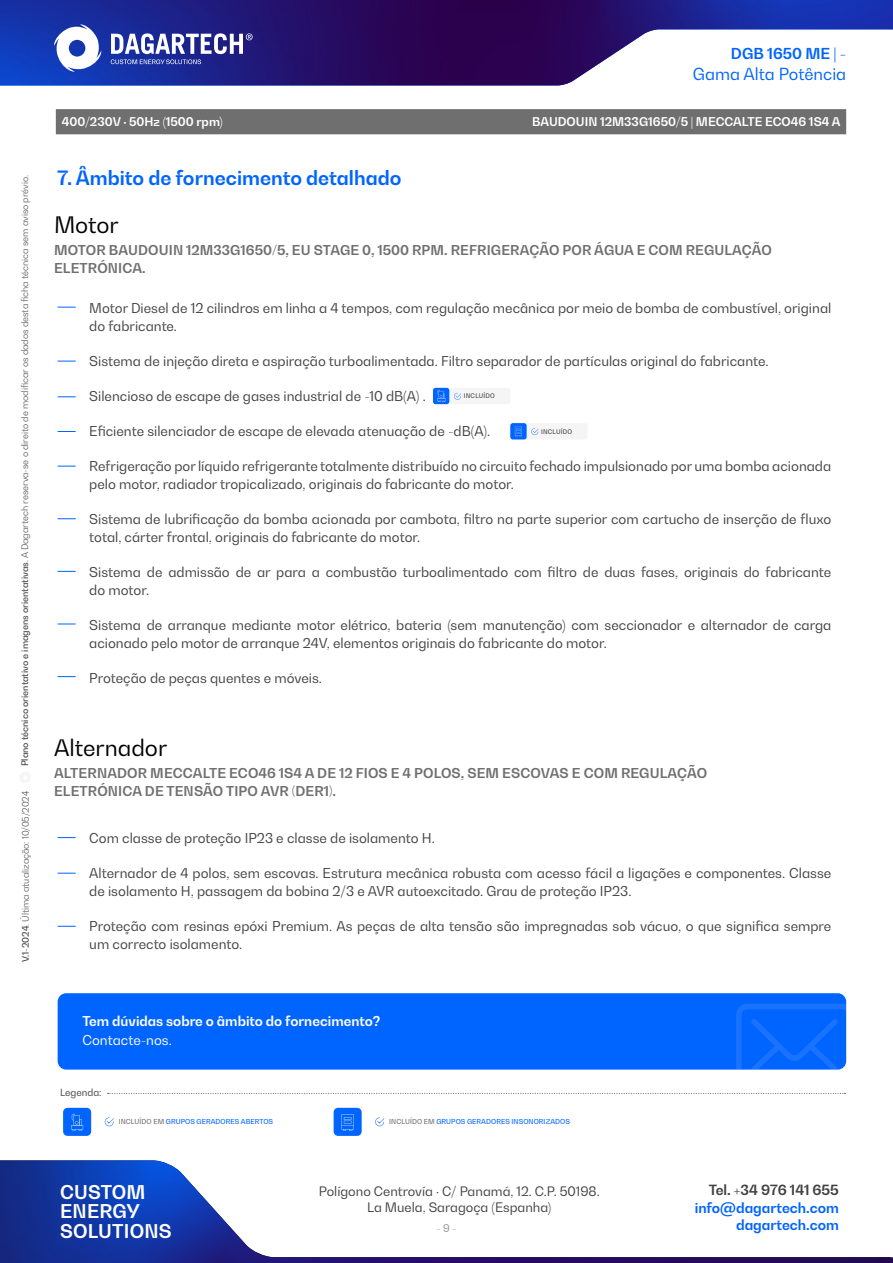
<style>
.page{position:relative;width:893px;height:1263px;background:#fff}
.page>*{position:absolute;margin:0;border:0;box-sizing:border-box;transform-origin:0 0}
.t1{font:22.5px "Bw Gradual";color:#000}
.t2{font:700 19.5px "Bw Gradual";color:#0064ff}
.t3{font:700 18.75px/19.4px "Bw Gradual";letter-spacing:.01em;color:#fff}
.t4{font:16.5px "Bw Gradual";color:#0064ff}
.t5{font:700 15px "Bw Gradual";color:#0064ff}
.t6{font:700 13.95px "Bw Gradual";color:#0064ff}
.t7{font:700 13.95px "Bw Gradual";color:#424242}
.t8{font:13.5px/18px "Bw Gradual";color:#424242}
.t9{font:700 13.5px/18px "Bw Gradual";letter-spacing:.01em;color:#706f6f}
.t10{font:700 13.5px "Bw Gradual";color:#fff}
.t11{font:13.5px "Bw Gradual";color:#fff}
.t12{font:12.9px/16.2px "Bw Gradual";color:#424242;text-align:center}
.t13{font:700 12px "Bw Gradual";color:#fff}
.t14{font:10.5px "Bw Gradual";color:#949091}
.t15{font:9.75px "Bw Gradual";color:#424242}
.t16{font:300 9px "Bw Gradual";color:#424242}
.t17{font:500 6.75px "Bw Gradual";letter-spacing:.01em;color:#0064ff}
.t18{font:500 6.3px "Bw Gradual";letter-spacing:.03em;color:#424242}
.s1{font-weight:500}
.s2{color:#706f6f}
</style>
<div class="page">
<img style="left:0;top:1160px;width:893px;height:103px">
<img style="left:0;top:0;width:893px;height:85px">
<svg style="left:111px;top:33px;width:142px;height:31px"></svg>
<svg style="left:54px;top:24px;width:47px;height:48px"></svg>
<svg style="left:58px;top:307px;width:18px;height:1px"></svg>
<svg style="left:58px;top:837px;width:18px;height:1px"></svg>
<svg style="left:58px;top:873px;width:18px;height:1px"></svg>
<svg style="left:58px;top:926px;width:18px;height:1px"></svg>
<svg style="left:58px;top:361px;width:18px;height:1px"></svg>
<svg style="left:58px;top:396px;width:18px;height:1px"></svg>
<svg style="left:58px;top:431px;width:18px;height:1px"></svg>
<svg style="left:58px;top:466px;width:18px;height:1px"></svg>
<svg style="left:58px;top:518px;width:18px;height:1px"></svg>
<svg style="left:58px;top:571px;width:18px;height:1px"></svg>
<svg style="left:58px;top:624px;width:18px;height:1px"></svg>
<svg style="left:58px;top:676px;width:18px;height:1px"></svg>
<div style="left:58px;top:993px;width:788px;height:76px;background:#0064ff;border-radius:9px"></div>
<svg style="left:736px;top:1004px;width:110px;height:65px"></svg>
<div style="left:56px;top:109px;width:790px;height:25px;background:#706f6f"></div>
<div style="left:433px;top:388px;width:77px;height:16px;background:#f6f5f5;border-radius:3px"></div>
<svg style="left:454px;top:393px;width:7px;height:7px"></svg>
<div style="left:433px;top:388px;width:16px;height:16px;background:#0064ff;border-radius:3px"></div>
<svg style="left:437px;top:390px;width:9px;height:12px"></svg>
<div style="left:510px;top:423px;width:78px;height:16px;background:#f6f5f5;border-radius:3px"></div>
<svg style="left:531px;top:428px;width:7px;height:7px"></svg>
<div style="left:510px;top:423px;width:17px;height:16px;background:#0064ff;border-radius:3px"></div>
<svg style="left:515px;top:427px;width:7px;height:9px"></svg>
<svg style="left:108px;top:1093px;width:737px;height:1px"></svg>
<div style="left:334px;top:1108px;width:28px;height:28px;background:#0064ff;border-radius:4px"></div>
<svg style="left:342px;top:1114px;width:12px;height:17px"></svg>
<svg style="left:375px;top:1117px;width:9px;height:9px"></svg>
<div style="left:63px;top:1108px;width:28px;height:28px;background:#0064ff;border-radius:4px"></div>
<svg style="left:105px;top:1117px;width:9px;height:9px"></svg>
<svg style="left:72px;top:1114px;width:10px;height:16px"></svg>
<p class="t16" style="left:19px;top:766px;width:593px;rotate:-90deg"><span class="s1">Plano técnico orientativo e imagens orientativas</span>. A Dagartech reserva-se o direito de modificar os dados desta ficha técnica sem aviso prévio.</p>
<p class="t16" style="left:20px;top:962px;width:173px;rotate:-90deg"><span class="s1">V.1-2024</span>. Última atualização: 10/05/2024</p>
<p class="t5" style="left:731px;top:44px;width:117px">DGB 1650 ME | -</p>
<p class="t4" style="left:693px;top:63px;width:155px">Gama Alta Potência</p>
<p class="t13" style="left:62px;top:114px;width:162px">400/230V · 50Hz (1500 rpm)</p>
<p class="t13" style="left:532px;top:114px;width:310px">BAUDOUIN 12M33G1650/5 | MECCALTE ECO46 1S4 A</p>
<h2 class="t2" style="left:58px;top:165px;width:345px">7. Âmbito de fornecimento detalhado</h2>
<h1 class="t1" style="left:54px;top:210px;width:66px">Motor</h1>
<p class="t9" style="left:54px;top:241px;width:719px">MOTOR BAUDOUIN 12M33G1650/5, EU STAGE 0, 1500 RPM. REFRIGERAÇÃO POR ÁGUA E COM REGULAÇÃO<br>ELETRÓNICA.</p>
<p class="t8" style="left:89px;top:298px;width:744px">Motor Diesel de 12 cilindros em linha a 4 tempos, com regulação mecânica por meio de bomba de combustível, original do fabricante.</p>
<p class="t8" style="left:89px;top:351px;width:681px">Sistema de injeção direta e aspiração turboalimentada. Filtro separador de partículas original do fabricante.</p>
<p class="t8" style="left:89px;top:386px;width:338px">Silencioso de escape de gases industrial de -10 dB(A) .</p>
<p class="t8" style="left:89px;top:421px;width:402px">Eficiente silenciador de escape de elevada atenuação de -dB(A).</p>
<p class="t8" style="left:89px;top:456px;width:743px">Refrigeração por líquido refrigerante totalmente distribuído no circuito fechado impulsionado por uma bomba acionada pelo motor, radiador tropicalizado, originais do fabricante do motor.</p>
<p class="t8" style="left:89px;top:509px;width:744px">Sistema de lubrificação da bomba acionada por cambota, filtro na parte superior com cartucho de inserção de fluxo total, cárter frontal, originais do fabricante do motor.</p>
<p class="t8" style="left:89px;top:562px;width:743px">Sistema de admissão de ar para a combustão turboalimentado com filtro de duas fases, originais do fabricante do motor.</p>
<p class="t8" style="left:89px;top:615px;width:743px">Sistema de arranque mediante motor elétrico, bateria (sem manutenção) com seccionador e alternador de carga acionado pelo motor de arranque 24V, elementos originais do fabricante do motor.</p>
<p class="t8" style="left:89px;top:668px;width:234px">Proteção de peças quentes e móveis.</p>
<p class="t18" style="left:464px;top:392px;width:33px">INCLUÍDO</p>
<p class="t18" style="left:541px;top:427px;width:33px">INCLUÍDO</p>
<h1 class="t1" style="left:54px;top:733px;width:115px">Alternador</h1>
<p class="t9" style="left:54px;top:763px;width:655px">ALTERNADOR MECCALTE ECO46 1S4 A DE 12 FIOS E 4 POLOS, SEM ESCOVAS E COM REGULAÇÃO<br>ELETRÓNICA DE TENSÃO TIPO AVR (DER1).</p>
<p class="t8" style="left:89px;top:829px;width:347px">Com classe de proteção IP23 e classe de isolamento H.</p>
<p class="t8" style="left:89px;top:864px;width:743px">Alternador de 4 polos, sem escovas. Estrutura mecânica robusta com acesso fácil a ligações e componentes. Classe de isolamento H, passagem da bobina 2/3 e AVR autoexcitado. Grau de proteção IP23.</p>
<p class="t8" style="left:89px;top:917px;width:743px">Proteção com resinas epóxi Premium. As peças de alta tensão são impregnadas sob vácuo, o que significa sempre um correcto isolamento.</p>
<p class="t10" style="left:82px;top:1012px;width:299px">Tem dúvidas sobre o âmbito do fornecimento?</p>
<p class="t11" style="left:82px;top:1031px;width:91px">Contacte-nos.</p>
<p class="t15" style="left:60px;top:1086px;width:43px">Legenda:</p>
<p class="t17" style="left:119px;top:1117px;width:156px"><span class="s2">INCLUÍDO EM</span> GRUPOS GERADORES ABERTOS</p>
<p class="t17" style="left:389px;top:1117px;width:182px"><span class="s2">INCLUÍDO EM</span> GRUPOS GERADORES INSONORIZADOS</p>
<h3 class="t3" style="left:60px;top:1182px;width:113px">CUSTOM<br>ENERGY<br>SOLUTIONS</h3>
<p class="t12" style="left:319px;top:1182px;width:282px">Polígono Centrovía · C/ Panamá, 12. C.P. 50198.<br>La Muela, Saragoça (Espanha)</p>
<p class="t14" style="left:436px;top:1221px;width:22px">- 9 -</p>
<p class="t7" style="left:709px;top:1180px;width:132px">Tel. +34 976 141 655</p>
<p class="t6" style="left:695px;top:1199px;width:146px">info@dagartech.com</p>
<p class="t6" style="left:736px;top:1215px;width:104px">dagartech.com</p>
</div>
